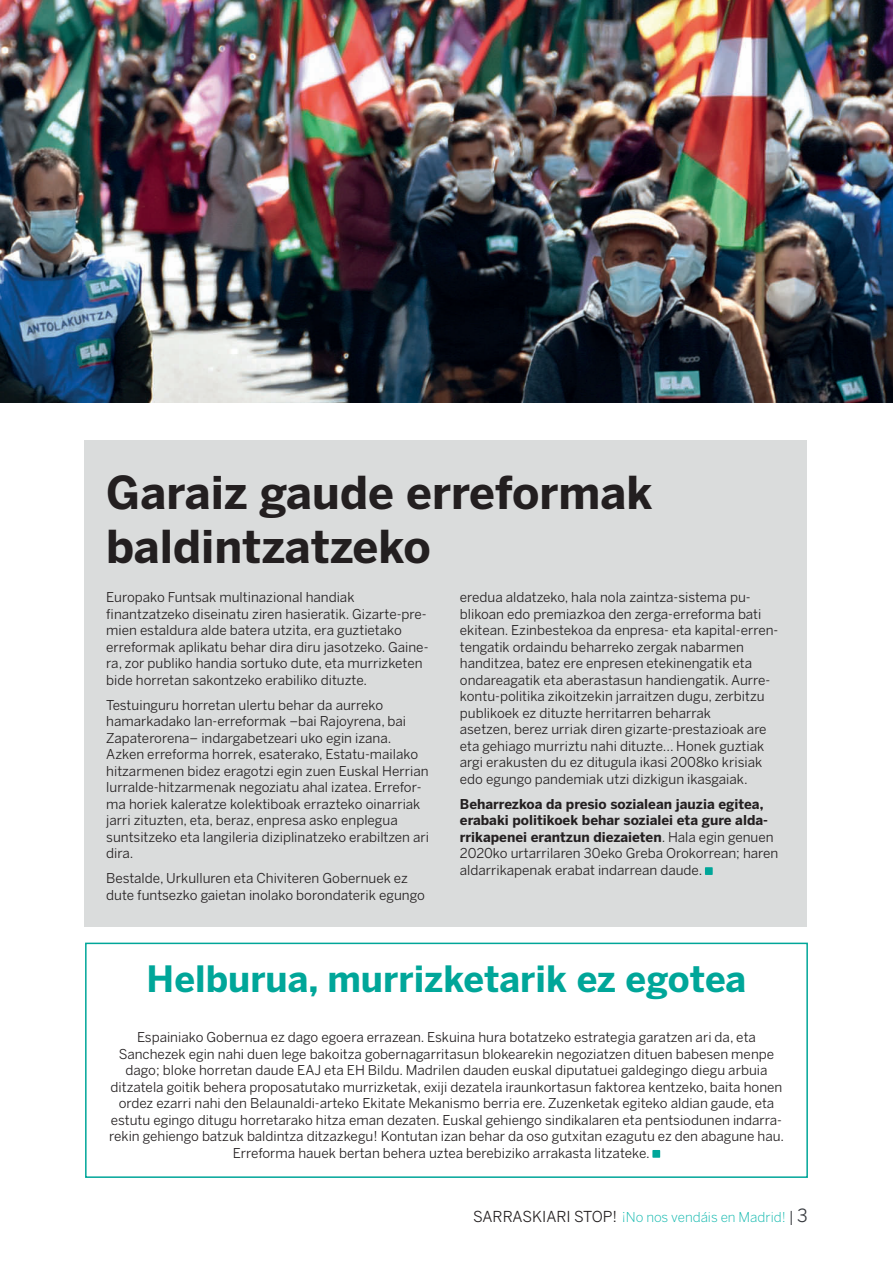
<style>
.page{position:relative;width:893px;height:1263px;background:#fff}
.page>*{position:absolute;margin:0;border:0;box-sizing:border-box;transform-origin:0 0}
.t1{font:700 45px/54px "Benton Sans";color:#231f20}
.t2{font:700 36px "Benton Sans";color:#00a699}
.t3{font:13.5px/16.5px "Benton Sans";color:#231f20}
.t4{font:700 13.5px/16.5px "Benton Sans";color:#231f20}
.t5{font:300 13.5px "Benton Sans";color:#0cb7ac}
.s1{font-weight:400}
.s2{font-weight:400;font-size:15px;color:#231f20}
.s3{font-weight:400;font-size:15px;color:#35383d}
.s4{font-weight:400;font-size:18px;color:#35383d}
</style>
<div class="page">
<img style="left:0;top:0;width:893px;height:403px">
<div style="left:84px;top:441px;width:722px;height:486px;background:#dadcdc"></div>
<div style="left:705px;top:867px;width:8px;height:8px;background:#00a699"></div>
<div style="left:85px;top:943px;width:723px;height:235px;border:2px solid #00a699"></div>
<div style="left:652px;top:1150px;width:8px;height:8px;background:#00a699"></div>
<h1 class="t1" style="left:106px;top:465px;width:548px">Garaiz gaude erreformak baldintzatzeko</h1>
<p class="t3" style="left:106px;top:589px;width:324px">Europako Funtsak multinazional handiak finantzatzeko diseinatu ziren hasieratik. Gizarte-pre&shy;mien estaldura alde batera utzita, era guztietako erreformak aplikatu behar dira diru jasotzeko. Gaine&shy;ra, zor publiko handia sortuko dute, eta murrizketen bide horretan sakontzeko erabiliko dituzte.</p>
<p class="t3" style="left:106px;top:697px;width:324px">Testuinguru horretan ulertu behar da aurreko hamarkadako lan-erreformak –bai Rajoyrena, bai Zapaterorena– indargabetzeari uko egin izana.<br>Azken erreforma horrek, esaterako, Estatu-mailako hitzarmenen bidez eragotzi egin zuen Euskal Herrian lurralde-hitzarmenak negoziatu ahal izatea. Errefor&shy;ma horiek kaleratze kolektiboak errazteko oinarriak jarri zituzten, eta, beraz, enpresa asko enplegua suntsitzeko eta langileria diziplinatzeko erabiltzen ari dira.</p>
<p class="t3" style="left:106px;top:870px;width:320px">Bestalde, Urkulluren eta Chiviteren Gobernuek ez dute funtsezko gaietan inolako borondaterik egungo</p>
<p class="t3" style="left:460px;top:589px;width:320px">eredua aldatzeko, hala nola zaintza-sistema pu&shy;blikoan edo premiazkoa den zerga-erreforma bati ekitean. Ezinbestekoa da enpresa- eta kapital-erren&shy;tengatik ordaindu beharreko zergak nabarmen handitzea, batez ere enpresen etekinengatik eta ondareagatik eta aberastasun handiengatik. Aurre&shy;kontu-politika zikoitzekin jarraitzen dugu, zerbitzu publikoek ez dituzte herritarren beharrak<br>asetzen, berez urriak diren gizarte-prestazioak are eta gehiago murriztu nahi dituzte... Honek guztiak argi erakusten du ez ditugula ikasi 2008ko krisiak edo egungo pandemiak utzi dizkigun ikasgaiak.</p>
<p class="t4" style="left:460px;top:795px;width:320px">Beharrezkoa da presio sozialean jauzia egitea, erabaki politikoek behar sozialei eta gure alda&shy;rrikapenei erantzun diezaieten<span class="s1">. Hala egin genuen 2020ko urtarrilaren 30eko Greba Orokorrean; haren aldarrikapenak erabat indarrean daude.</span></p>
<h2 class="t2" style="left:147px;top:958px;width:601px">Helburua, murrizketarik ez egotea</h2>
<p class="t3" style="left:137px;top:1029px;width:620px">Espainiako Gobernua ez dago egoera errazean. Eskuina hura botatzeko estrategia garatzen ari da, eta</p>
<p class="t3" style="left:119px;top:1045px;width:657px">Sanchezek egin nahi duen lege bakoitza gobernagarritasun blokearekin negoziatzen dituen babesen menpe</p>
<p class="t3" style="left:126px;top:1062px;width:643px">dago; bloke horretan daude EAJ eta EH Bildu. Madrilen dauden euskal diputatuei galdegingo diegu arbuia</p>
<p class="t3" style="left:111px;top:1078px;width:673px">ditzatela goitik behera proposatutako murrizketak, exiji dezatela iraunkortasun faktorea kentzeko, baita honen</p>
<p class="t3" style="left:119px;top:1095px;width:657px">ordez ezarri nahi den Belaunaldi-arteko Ekitate Mekanismo berria ere. Zuzenketak egiteko aldian gaude, eta</p>
<p class="t3" style="left:111px;top:1111px;width:673px">estutu egingo ditugu horretarako hitza eman dezaten. Euskal gehiengo sindikalaren eta pentsiodunen indarra-</p>
<p class="t3" style="left:109px;top:1128px;width:677px">rekin gehiengo batzuk baldintza ditzazkegu! Kontutan izan behar da oso gutxitan ezagutu ez den abagune hau.</p>
<p class="t3" style="left:233px;top:1144px;width:418px">Erreforma hauek bertan behera uztea berebiziko arrakasta litzateke.</p>
<p class="t5" style="left:473px;top:1209px;width:336px"><span class="s2">SARRASKIARI STOP!</span> ¡No nos vendáis en Madrid! <span class="s3">|</span> <span class="s4">3</span></p>
</div>
